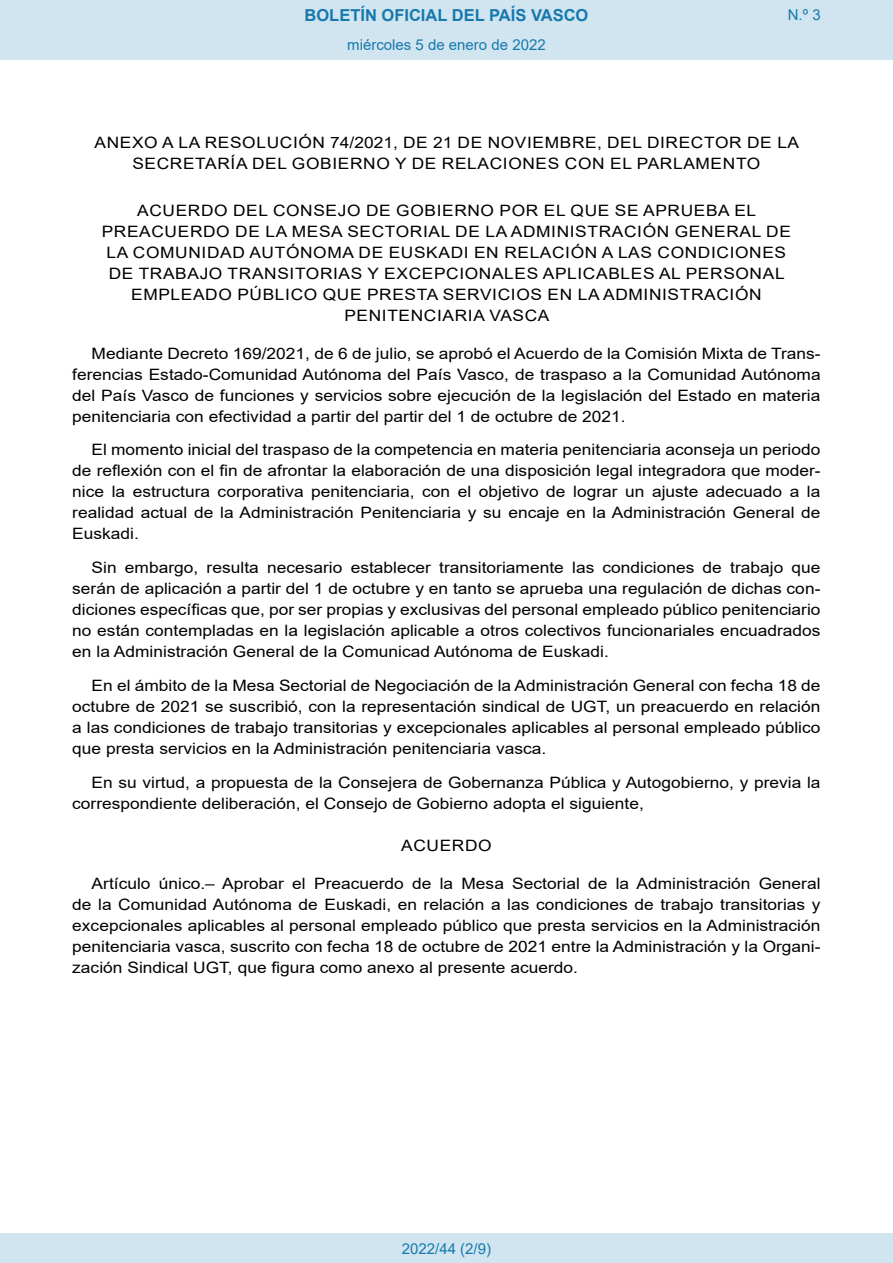
<style>
.page{position:relative;width:893px;height:1263px;background:#fff}
.page>*{position:absolute;margin:0;border:0;box-sizing:border-box;transform-origin:0 0}
.t1{font:700 16.5px "Arial";color:#1879ad}
.BOPVDetalle{font:15.6px/21px "Arial";color:#000;text-align:justify;scale:1.11 1}
.BOPVClave{font:15.6px/21px "Arial";letter-spacing:.035em;color:#000;text-align:center;scale:1.11 1}
.Paginacion_Centro{font:15px "Arial";color:#1879ad}
</style>
<div class="page">
<div style="left:0;top:0;width:893px;height:60px;background:#d0e5f0"></div>
<div style="left:0;top:1233px;width:893px;height:30px;background:#d0e5f0"></div>
<p class="t1" style="left:305px;top:3px;width:285px">BOLETÍN OFICIAL DEL PAÍS VASCO</p>
<p class="Paginacion_Centro" style="left:347px;top:35px;width:200px">miércoles 5 de enero de 2022</p>
<p class="Paginacion_Centro" style="left:788px;top:5px;width:34px">N.º 3</p>
<p class="BOPVClave" style="left:95px;top:132px;width:636px">ANEXO A LA RESOLUCIÓN 74/2021, DE 21 DE NOVIEMBRE, DEL DIRECTOR DE LA<br>SECRETARÍA DEL GOBIERNO Y DE RELACIONES CON EL PARLAMENTO</p>
<p class="BOPVClave" style="left:102px;top:200px;width:622px">ACUERDO DEL CONSEJO DE GOBIERNO POR EL QUE SE APRUEBA EL PREACUERDO DE LA MESA SECTORIAL DE LA ADMINISTRACIÓN GENERAL DE LA COMUNIDAD AUTÓNOMA DE EUSKADI EN RELACIÓN A LAS CONDICIONES DE TRABAJO TRANSITORIAS Y EXCEPCIONALES APLICABLES AL PERSONAL EMPLEADO PÚBLICO QUE PRESTA SERVICIOS EN LA ADMINISTRACIÓN PENITENCIARIA VASCA</p>
<p class="BOPVDetalle" style="left:72px;top:343px;width:676px;text-indent:19px">Mediante Decreto 169/2021, de 6 de julio, se aprobó el Acuerdo de la Comisión Mixta de Trans&shy;ferencias Estado-Comunidad Autónoma del País Vasco, de traspaso a la Comunidad Autónoma del País Vasco de funciones y servicios sobre ejecución de la legislación del Estado en materia penitenciaria con efectividad a partir del partir del 1 de octubre de 2021.</p>
<p class="BOPVDetalle" style="left:72px;top:439px;width:676px;text-indent:19px">El momento inicial del traspaso de la competencia en materia penitenciaria aconseja un periodo de reflexión con el fin de afrontar la elaboración de una disposición legal integradora que moder&shy;nice la estructura corporativa penitenciaria, con el objetivo de lograr un ajuste adecuado a la realidad actual de la Administración Penitenciaria y su encaje en la Administración General de Euskadi.</p>
<p class="BOPVDetalle" style="left:72px;top:557px;width:676px;text-indent:19px">Sin embargo, resulta necesario establecer transitoriamente las condiciones de trabajo que serán de aplicación a partir del 1 de octubre y en tanto se aprueba una regulación de dichas con&shy;diciones específicas que, por ser propias y exclusivas del personal empleado público penitenciario no están contempladas en la legislación aplicable a otros colectivos funcionariales encuadrados en la Administración General de la Comunicad Autónoma de Euskadi.</p>
<p class="BOPVDetalle" style="left:72px;top:675px;width:676px;text-indent:19px">En el ámbito de la Mesa Sectorial de Negociación de la Administración General con fecha 18 de octubre de 2021 se suscribió, con la representación sindical de UGT, un preacuerdo en relación a las condiciones de trabajo transitorias y excepcionales aplicables al personal empleado público que presta servicios en la Administración penitenciaria vasca.</p>
<p class="BOPVDetalle" style="left:72px;top:772px;width:676px;text-indent:19px">En su virtud, a propuesta de la Consejera de Gobernanza Pública y Autogobierno, y previa la correspondiente deliberación, el Consejo de Gobierno adopta el siguiente,</p>
<p class="BOPVClave" style="left:401px;top:835px;width:83px">ACUERDO</p>
<p class="BOPVDetalle" style="left:72px;top:873px;width:676px;text-indent:19px">Artículo único.– Aprobar el Preacuerdo de la Mesa Sectorial de la Administración General de la Comunidad Autónoma de Euskadi, en relación a las condiciones de trabajo transitorias y excepcionales aplicables al personal empleado público que presta servicios en la Administración penitenciaria vasca, suscrito con fecha 18 de octubre de 2021 entre la Administración y la Organi&shy;zación Sindical UGT, que figura como anexo al presente acuerdo.</p>
<p class="Paginacion_Centro" style="left:402px;top:1238px;width:91px">2022/44 (2/9)</p>
</div>
